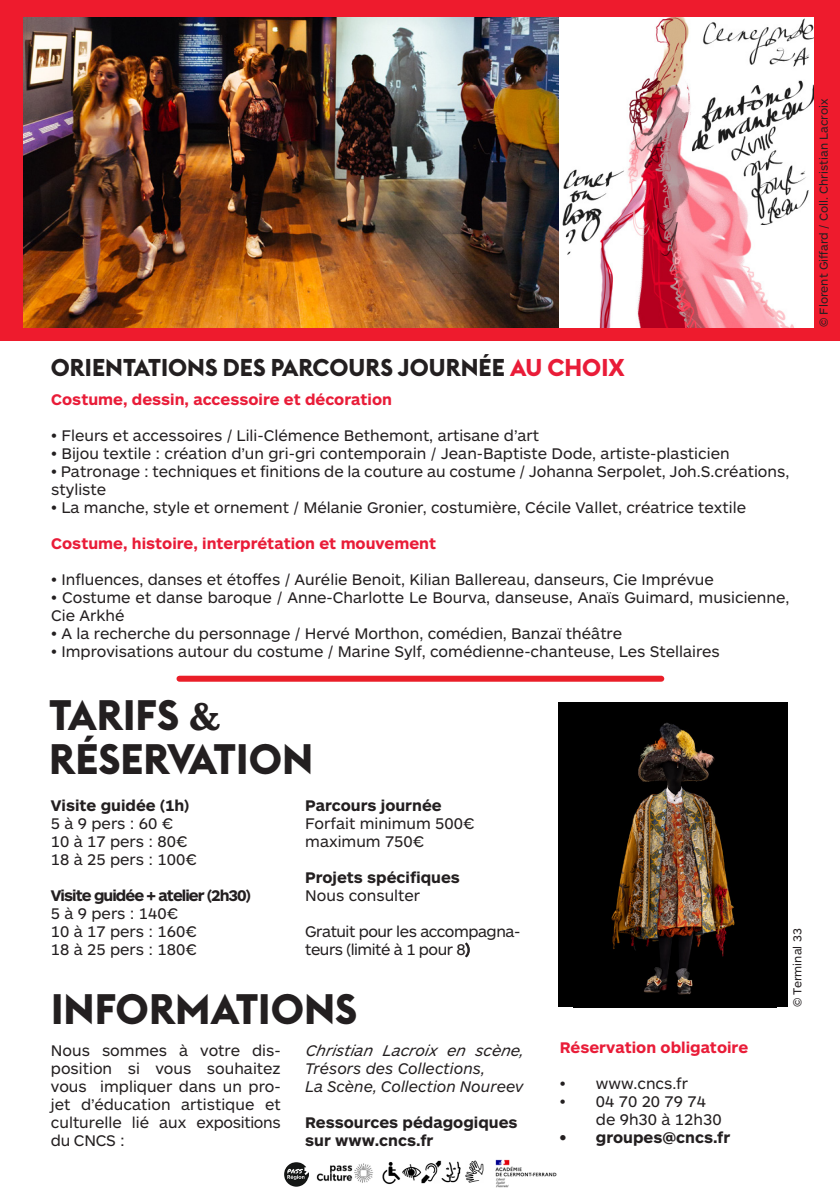
<style>
.page{position:relative;width:840px;height:1191px;background:#fff}
.page>*{position:absolute;margin:0;border:0;box-sizing:border-box;transform-origin:0 0}
.t1{font:700 42px/44px "Euclid BP";color:#231f20}
.t2{font:700 24px "Euclid BP";color:#231f20}
.t3{font:16px/18px "ARS Maquette Pro";color:#231f20}
.t4{font:700 16px/18px "ARS Maquette Pro";color:#231f20}
.t5{font:700 16px "ARS Maquette Pro";color:#e91c38}
.t6{font:italic 16px/18px "ARS Maquette Pro";color:#231f20}
.t7{font:16px/18px "ARS Maquette Pro";letter-spacing:-.03em;color:#231f20}
.t8{font:700 16px "ARS Maquette Pro";letter-spacing:-.06em;color:#231f20}
.t9{font:12px "ARS Maquette Pro";color:#231f20}
.s1{color:#e91c38}
.s2{font-family:"Baskerville"}
</style>
<div class="page">
<div style="left:0;top:0;width:839px;height:341px;background:#ee1b2d"></div>
<div style="left:557px;top:702px;width:229px;height:305px;background:#000"></div>
<img style="left:611px;top:722px;width:124px;height:273px">
<img style="left:316px;top:1160px;width:168px;height:25px">
<img style="left:495px;top:1159px;width:62px;height:29px">
<div style="left:179px;top:675px;width:482px;height:6px;background:#ea1e28"></div>
<img style="left:24px;top:17px;width:789px;height:310px">
<img style="left:284px;top:1162px;width:24px;height:24px">
<p class="t2" style="left:51px;top:353px;width:575px">ORIENTATIONS DES PARCOURS JOURNÉE <span class="s1">AU CHOIX</span></p>
<p class="t5" style="left:51px;top:389px;width:342px">Costume, dessin, accessoire et décoration</p>
<p class="t3" style="left:51px;top:425px;width:489px">• Fleurs et accessoires / Lili-Clémence Bethemont, artisane d’art</p>
<p class="t3" style="left:51px;top:443px;width:679px">• Bijou textile : création d’un gri-gri contemporain / Jean-Baptiste Dode, artiste-plasticien</p>
<p class="t3" style="left:51px;top:461px;width:739px">• Patronage : techniques et finitions de la couture au costume / Johanna Serpolet, Joh.S.créations, styliste</p>
<p class="t3" style="left:51px;top:497px;width:696px">• La manche, style et ornement / Mélanie Gronier, costumière, Cécile Vallet, créatrice textile</p>
<p class="t5" style="left:51px;top:533px;width:386px">Costume, histoire, interprétation et mouvement</p>
<p class="t3" style="left:51px;top:569px;width:663px">• Influences, danses et étoffes / Aurélie Benoit, Kilian Ballereau, danseurs, Cie Imprévue</p>
<p class="t3" style="left:51px;top:587px;width:739px">• Costume et danse baroque / Anne-Charlotte Le Bourva, danseuse, Anaïs Guimard, musicienne,<br>Cie Arkhé</p>
<p class="t3" style="left:51px;top:623px;width:572px">• A la recherche du personnage / Hervé Morthon, comédien, Banzaï théâtre</p>
<p class="t3" style="left:51px;top:641px;width:669px">• Improvisations autour du costume / Marine Sylf, comédienne-chanteuse, Les Stellaires</p>
<p class="t1" style="left:49px;top:693px;width:265px">TARIFS <span class="s2">&amp;<br></span>RÉSERVATION</p>
<p class="t4" style="left:51px;top:795px;width:140px">Visite guidée (1h)</p>
<p class="t3" style="left:51px;top:813px;width:124px">5 à 9 pers : 60 €</p>
<p class="t3" style="left:51px;top:831px;width:138px">10 à 17 pers : 80€</p>
<p class="t3" style="left:51px;top:849px;width:147px">18 à 25 pers : 100€</p>
<p class="t8" style="left:51px;top:884px;width:201px">Visite guidée + atelier (2h30)</p>
<p class="t3" style="left:51px;top:903px;width:129px">5 à 9 pers : 140€</p>
<p class="t3" style="left:51px;top:921px;width:147px">10 à 17 pers : 160€</p>
<p class="t3" style="left:51px;top:939px;width:147px">18 à 25 pers : 180€</p>
<p class="t4" style="left:305px;top:795px;width:138px">Parcours journée</p>
<p class="t3" style="left:305px;top:813px;width:171px">Forfait minimum 500€</p>
<p class="t3" style="left:305px;top:831px;width:121px">maximum 750€</p>
<p class="t4" style="left:305px;top:867px;width:156px">Projets spécifiques</p>
<p class="t3" style="left:305px;top:885px;width:116px">Nous consulter</p>
<p class="t7" style="left:305px;top:921px;width:216px">Gratuit pour les accompagna&shy;teurs (limité à 1 pour 8)</p>
<p class="t1" style="left:51px;top:986px;width:307px">INFORMATIONS</p>
<p class="t3" style="left:51px;top:1041px;width:231px;text-align:justify">Nous sommes à votre dis&shy;position si vous souhaitez vous impliquer dans un pro&shy;jet d’éducation artistique et culturelle lié aux expositions du CNCS :</p>
<p class="t5" style="left:559px;top:1037px;width:190px">Réservation obligatoire</p>
<p class="t6" style="left:305px;top:1041px;width:220px">Christian Lacroix en scène,<br>Trésors des Collections,</p>
<p class="t6" style="left:305px;top:1077px;width:220px">La Scène, Collection Noureev</p>
<p class="t4" style="left:305px;top:1113px;width:214px">Ressources pédagogiques sur www.cncs.fr</p>
<p class="t3" style="left:559px;top:1074px;width:130px">• www.cncs.fr</p>
<p class="t3" style="left:595px;top:1092px;width:127px;text-indent:-36px">• 04 70 20 79 74 de 9h30 à 12h30</p>
<p class="t4" style="left:559px;top:1127px;width:172px">• groupes@cncs.fr</p>
<p class="t9" style="left:789px;top:1007px;width:80px;rotate:-90deg">© Terminal 33</p>
<p class="t9" style="left:815px;top:327px;width:230px;rotate:-90deg">© Florent Giffard / Coll. Christian Lacroix</p>
</div>
